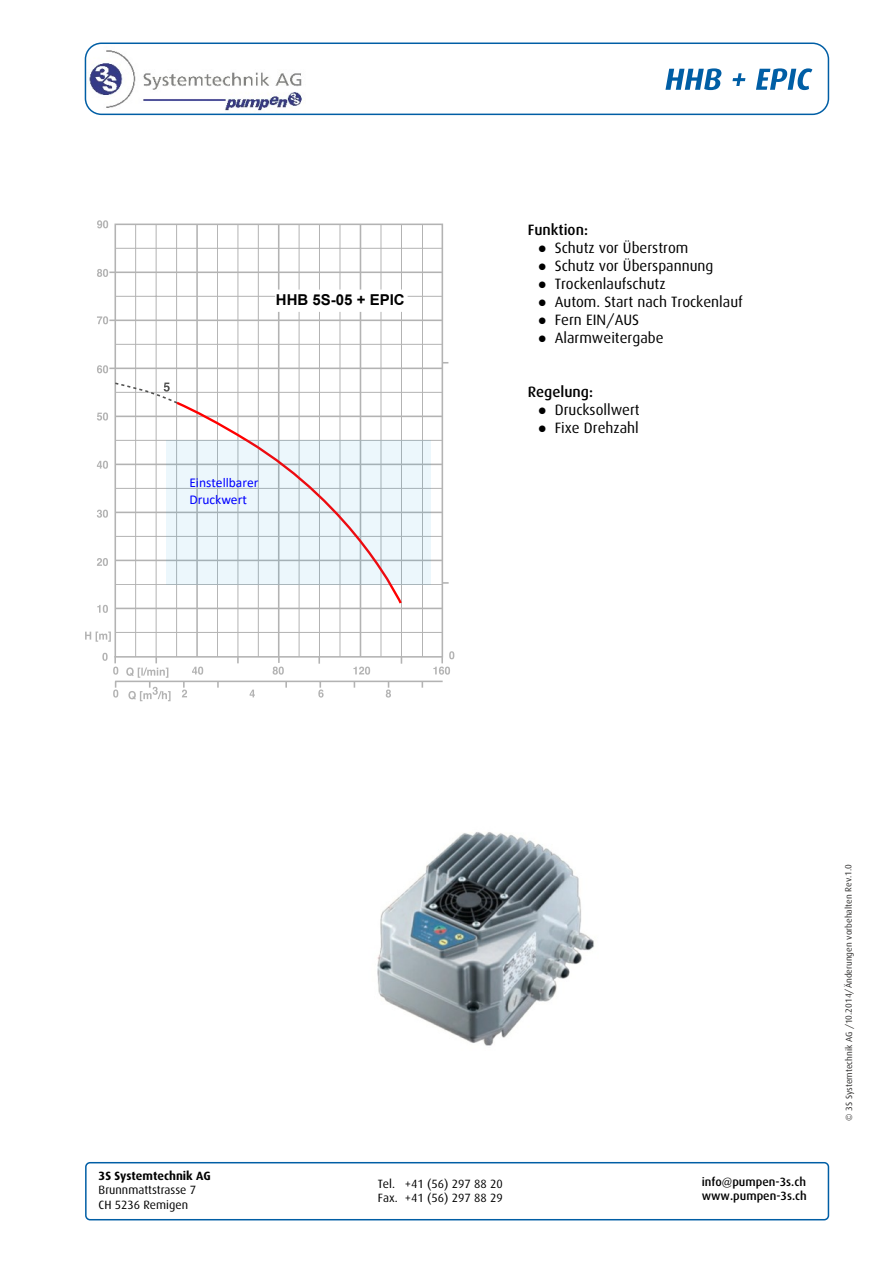
<style>
.page{position:relative;width:893px;height:1263px;background:#fff}
.page>*{position:absolute;margin:0;border:0;box-sizing:border-box;transform-origin:0 0}
.t1{font:15px "Dax";color:#000}
.t2{font:500 15px "Dax";color:#000}
.t3{font:700 15px "Arial";color:#000}
.t4{font:13.5px/16.5px "Calibri";color:#00f}
.t5{font:12px/14.4px "Dax";color:#000}
.t6{font:500 12px/14.4px "Dax";color:#000}
.t7{font:700 12px "Dax";color:#000}
.t8{font:9px "Dax";color:#2c2b2a}
.s1{font-family:"Times New Roman"}
</style>
<div class="page">
<img style="left:87px;top:46px;width:215px;height:66px">
<div style="left:85px;top:43px;width:744px;height:72px;border:2px solid #005ea5;border-radius:16px"></div>
<svg style="left:665px;top:68px;width:57px;height:22px"></svg>
<svg style="left:732px;top:73px;width:13px;height:13px"></svg>
<svg style="left:756px;top:68px;width:56px;height:22px"></svg>
<div style="left:85px;top:1162px;width:744px;height:58px;background:#fff;border:2px solid #005ea5;border-radius:4px"></div>
<hr style="left:135px;top:224px;width:1px;height:433px;background:#b3b3b3">
<hr style="left:176px;top:224px;width:1px;height:433px;background:#b3b3b3">
<hr style="left:238px;top:224px;width:1px;height:433px;background:#b3b3b3">
<hr style="left:319px;top:224px;width:1px;height:433px;background:#b3b3b3">
<hr style="left:360px;top:224px;width:1px;height:433px;background:#b3b3b3">
<hr style="left:401px;top:224px;width:1px;height:433px;background:#b3b3b3">
<hr style="left:115px;top:632px;width:327px;height:1px;background:#b3b3b3">
<hr style="left:115px;top:608px;width:327px;height:1px;background:#b3b3b3">
<hr style="left:115px;top:584px;width:327px;height:1px;background:#b3b3b3">
<hr style="left:115px;top:560px;width:327px;height:1px;background:#b3b3b3">
<hr style="left:115px;top:440px;width:327px;height:1px;background:#b3b3b3">
<hr style="left:115px;top:416px;width:327px;height:1px;background:#b3b3b3">
<hr style="left:115px;top:368px;width:327px;height:1px;background:#b3b3b3">
<hr style="left:115px;top:344px;width:327px;height:1px;background:#b3b3b3">
<hr style="left:115px;top:319px;width:327px;height:2px;background:#b3b3b3">
<hr style="left:115px;top:248px;width:327px;height:1px;background:#b3b3b3">
<hr style="left:115px;top:464px;width:327px;height:1px;background:#b3b3b3">
<hr style="left:278px;top:224px;width:1px;height:433px;background:#b3b3b3">
<hr style="left:217px;top:224px;width:1px;height:433px;background:#b3b3b3">
<hr style="left:115px;top:512px;width:327px;height:1px;background:#b3b3b3">
<hr style="left:115px;top:488px;width:327px;height:1px;background:#b3b3b3">
<hr style="left:115px;top:392px;width:327px;height:1px;background:#b3b3b3">
<hr style="left:115px;top:271px;width:327px;height:2px;background:#b3b3b3">
<hr style="left:115px;top:536px;width:327px;height:1px;background:#b3b3b3">
<hr style="left:115px;top:296px;width:327px;height:1px;background:#b3b3b3">
<hr style="left:156px;top:224px;width:1px;height:433px;background:#b3b3b3">
<hr style="left:196px;top:224px;width:2px;height:433px;background:#b3b3b3">
<hr style="left:258px;top:224px;width:1px;height:433px;background:#b3b3b3">
<hr style="left:299px;top:224px;width:1px;height:433px;background:#b3b3b3">
<hr style="left:340px;top:224px;width:1px;height:433px;background:#b3b3b3">
<hr style="left:381px;top:224px;width:1px;height:433px;background:#b3b3b3">
<hr style="left:422px;top:224px;width:1px;height:433px;background:#b3b3b3">
<div style="left:114px;top:224px;width:329px;height:434px;border:2px solid #b3b3b3"></div>
<svg style="left:85px;top:631px;width:26px;height:11px"></svg>
<hr style="left:115px;top:681px;width:328px;height:1px;background:#b3b3b3">
<svg style="left:192px;top:667px;width:11px;height:8px"></svg>
<svg style="left:273px;top:657px;width:11px;height:18px"></svg>
<svg style="left:113px;top:682px;width:5px;height:15px"></svg>
<svg style="left:318px;top:682px;width:6px;height:16px"></svg>
<svg style="left:102px;top:653px;width:16px;height:22px"></svg>
<svg style="left:97px;top:605px;width:11px;height:8px"></svg>
<svg style="left:97px;top:558px;width:11px;height:8px"></svg>
<svg style="left:97px;top:510px;width:11px;height:8px"></svg>
<svg style="left:97px;top:461px;width:11px;height:8px"></svg>
<svg style="left:97px;top:412px;width:11px;height:9px"></svg>
<svg style="left:97px;top:220px;width:11px;height:8px"></svg>
<svg style="left:250px;top:690px;width:5px;height:7px"></svg>
<svg style="left:386px;top:682px;width:5px;height:16px"></svg>
<svg style="left:182px;top:682px;width:5px;height:15px"></svg>
<svg style="left:443px;top:582px;width:6px;height:2px"></svg>
<svg style="left:433px;top:651px;width:21px;height:24px"></svg>
<svg style="left:97px;top:365px;width:18px;height:8px"></svg>
<svg style="left:97px;top:316px;width:18px;height:8px"></svg>
<svg style="left:97px;top:269px;width:18px;height:8px"></svg>
<svg style="left:114px;top:381px;width:65px;height:24px"></svg>
<svg style="left:174px;top:400px;width:229px;height:205px"></svg>
<svg style="left:353px;top:667px;width:17px;height:8px"></svg>
<svg style="left:237px;top:656px;width:2px;height:7px"></svg>
<svg style="left:318px;top:656px;width:2px;height:8px"></svg>
<svg style="left:217px;top:682px;width:2px;height:6px"></svg>
<svg style="left:285px;top:682px;width:2px;height:6px"></svg>
<svg style="left:126px;top:656px;width:45px;height:45px"></svg>
<div style="left:276px;top:290px;width:131px;height:21px;background:#fff"></div>
<div style="left:166px;top:440px;width:264px;height:144px;background:#00a0e4;opacity:.08"></div>
<img style="left:377px;top:832px;width:217px;height:214px">
<p class="t3" style="left:276px;top:294px;width:130px">HHB 5S-05 + EPIC</p>
<p class="t4" style="left:189px;top:475px;width:71px">Einstellbarer<br>Druckwert</p>
<p class="t2" style="left:528px;top:221px;width:62px">Funktion:</p>
<p class="t1" style="left:538px;top:239px;width:152px"><span class="s1">●</span> Schutz vor Überstrom</p>
<p class="t1" style="left:538px;top:257px;width:177px"><span class="s1">●</span> Schutz vor Überspannung</p>
<p class="t1" style="left:538px;top:275px;width:129px"><span class="s1">●</span> Trockenlaufschutz</p>
<p class="t1" style="left:538px;top:293px;width:207px"><span class="s1">●</span> Autom. Start nach Trockenlauf</p>
<p class="t1" style="left:538px;top:311px;width:103px"><span class="s1">●</span> Fern EIN/AUS</p>
<p class="t1" style="left:538px;top:329px;width:127px"><span class="s1">●</span> Alarmweitergabe</p>
<p class="t2" style="left:528px;top:383px;width:67px">Regelung:</p>
<p class="t1" style="left:538px;top:401px;width:103px"><span class="s1">●</span> Drucksollwert</p>
<p class="t1" style="left:538px;top:419px;width:102px"><span class="s1">●</span> Fixe Drehzahl</p>
<p class="t7" style="left:99px;top:1169px;width:114px">3S Systemtechnik AG</p>
<p class="t5" style="left:99px;top:1183px;width:99px">Brunnmattstrasse 7<br>CH 5236 Remigen</p>
<p class="t6" style="left:702px;top:1175px;width:107px">info@pumpen-3s.ch www.pumpen-3s.ch</p>
<p class="t5" style="left:378px;top:1176px;width:126px">Tel. +41 (56) 297 88 20<br>Fax. +41 (56) 297 88 29</p>
<p class="t8" style="left:843px;top:1121px;width:258px;rotate:-90deg">© 3S Systemtechnik AG /10.2014/Änderungen vorbehalten Rev.1.0</p>
</div>
